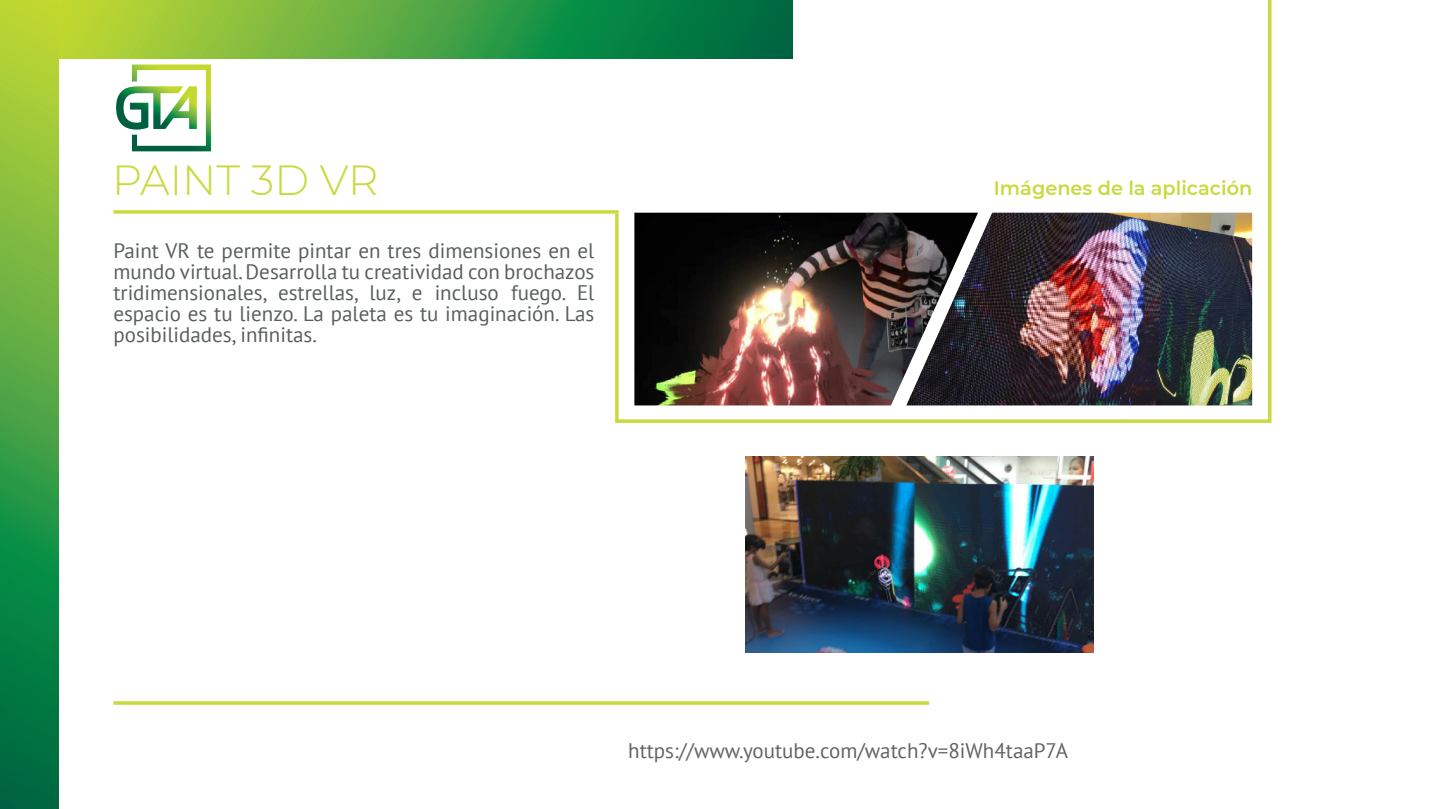
<style>
.page{position:relative;width:1439px;height:809px;background:#fff}
.page>*{position:absolute;margin:0;border:0;box-sizing:border-box;transform-origin:0 0}
.t1{font:300 42px "Montserrat";color:#c7da3e}
.t2{font:21px/21px "PT Sans";color:#595e5e;text-align:justify}
.t3{font:21px "PT Sans";color:#636363}
.t4{font:600 19.25px "Montserrat";color:#c7da3e}
</style>
<div class="page">
<svg style="left:0;top:0;width:59px;height:809px;background:#4ea240"></svg>
<svg style="left:59px;top:0;width:734px;height:59px;background:#4ea240"></svg>
<svg style="left:116px;top:64px;width:95px;height:87px"></svg>
<svg style="left:113px;top:210px;width:505px;height:4px;background:#cdde55"></svg>
<hr style="left:615px;top:214px;width:3px;height:209px;background:#c7da3e">
<hr style="left:1268px;top:0;width:3px;height:423px;background:#c7da3e">
<svg style="left:618px;top:419px;width:650px;height:4px;background:#cdde55"></svg>
<hr style="left:113px;top:701px;width:816px;height:3px;background:#c7da3e">
<img style="left:745px;top:456px;width:348px;height:196px">
<img style="left:634px;top:213px;width:272px;height:192px">
<img style="left:906px;top:213px;width:346px;height:192px">
<p class="t1" style="left:112px;top:152px;width:268px">PAINT 3D VR</p>
<p class="t2" style="left:113px;top:240px;width:482px">Paint VR te permite pintar en tres dimensiones en el mundo virtual. Desarrolla tu creatividad con brochazos tridimensionales, estrellas, luz, e incluso fuego. El espacio es tu lienzo. La paleta es tu imaginación. Las posibilidades, infinitas.</p>
<p class="t4" style="left:994px;top:175px;width:260px">Imágenes de la aplicación</p>
<p class="t3" style="left:628px;top:736px;width:441px">https://www.youtube.com/watch?v=8iWh4taaP7A</p>
</div>
